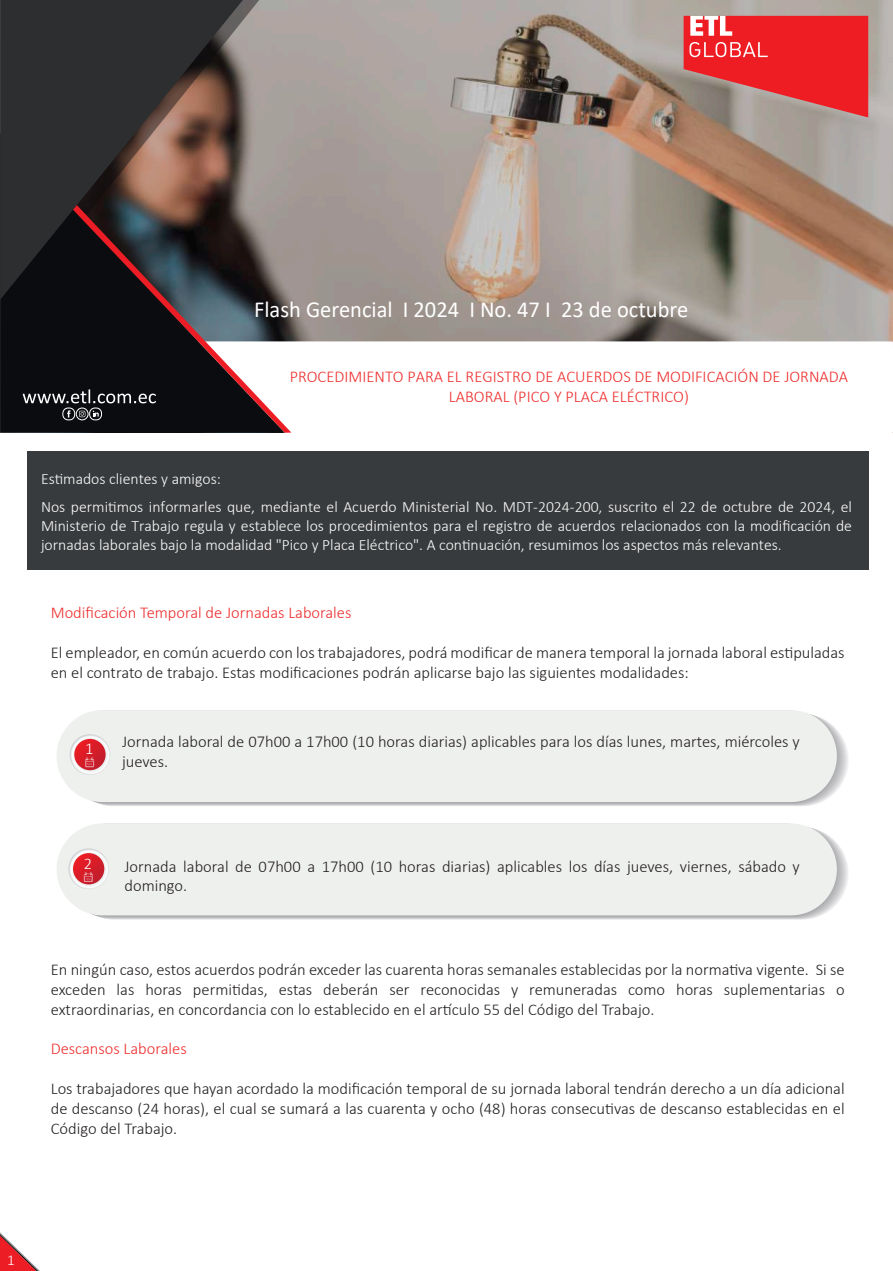
<style>
.page{position:relative;width:893px;height:1271px;background:#fff}
.page>*{position:absolute;margin:0;border:0;box-sizing:border-box;transform-origin:0 0}
.t1{font:22.95px "Calibri";color:#fff}
.t2{font:300 16.5px/19.8px "Calibri";color:#231f20}
.t3{font:300 16.5px/19.8px "Calibri";color:#ee2d2d;text-align:center}
.t4{font:300 16.5px "Calibri";color:#fff}
.t5{font:300 15.75px/27.9px "Calibri";color:#fefdfd}
.t6{font:300 15px "Calibri";color:#fff}
</style>
<div class="page">
<div style="left:27px;top:451px;width:842px;height:118px;background:#383b3d"></div>
<div style="left:57px;top:710px;width:780px;height:92px;background:#eef0ed;border-radius:46px"></div>
<div style="left:57px;top:823px;width:780px;height:92px;background:#eef0ed;border-radius:46px"></div>
<svg style="left:68px;top:848px;width:41px;height:40px"></svg>
<svg style="left:73px;top:852px;width:31px;height:32px"></svg>
<svg style="left:70px;top:734px;width:40px;height:40px"></svg>
<svg style="left:74px;top:738px;width:32px;height:32px"></svg>
<svg style="left:85px;top:757px;width:9px;height:10px"></svg>
<svg style="left:84px;top:872px;width:9px;height:9px"></svg>
<svg style="left:259px;top:0;width:634px;height:341px;background:#a69890"></svg>
<svg style="left:243px;top:0;width:16px;height:133px;background:#9f9793"></svg>
<svg style="left:43px;top:341px;width:849px;height:92px"></svg>
<svg style="left:0;top:133px;width:285px;height:299px;background:#313031"></svg>
<svg style="left:0;top:0;width:243px;height:300px;background:#3f3735"></svg>
<svg style="left:684px;top:16px;width:184px;height:101px;background:#db4345"></svg>
<svg style="left:73px;top:205px;width:218px;height:227px;background:#3d383b"></svg>
<svg style="left:23px;top:389px;width:133px;height:14px;background:#454649"></svg>
<div style="left:89px;top:408px;width:13px;height:12px;border:1px solid #fff;border-radius:5px"></div>
<svg style="left:93px;top:410px;width:6px;height:6px"></svg>
<div style="left:63px;top:408px;width:12px;height:12px;border:1px solid #fff;border-radius:5px"></div>
<svg style="left:67px;top:410px;width:3px;height:7px"></svg>
<div style="left:76px;top:408px;width:12px;height:12px;border:1px solid #fff;border-radius:50%"></div>
<svg style="left:79px;top:410px;width:6px;height:7px"></svg>
<svg style="left:0;top:1232px;width:39px;height:38px"></svg>
<h1 class="t1" style="left:254px;top:293px;width:436px">Flash Gerencial I 2024 I No. 47 I 23 de octubre</h1>
<p class="t3" style="left:290px;top:366px;width:560px">PROCEDIMIENTO PARA EL REGISTRO DE ACUERDOS DE MODIFICACIÓN DE JORNADA<br>LABORAL (PICO Y PLACA ELÉCTRICO)</p>
<p class="t5" style="left:41px;top:464px;width:813px">Estimados clientes y amigos:<br>Nos permitimos informarles que, mediante el Acuerdo Ministerial No. MDT-2024-200, suscrito el 22 de octubre de 2024, el</p>
<p class="t5" style="left:41px;top:515px;width:812px;line-height:18.9px">Ministerio de Trabajo regula y establece los procedimientos para el registro de acuerdos relacionados con la modificación de jornadas laborales bajo la modalidad "Pico y Placa Eléctrico". A continuación, resumimos los aspectos más relevantes.</p>
<p class="t3" style="left:51px;top:602px;width:302px">Modificación Temporal de Jornadas Laborales</p>
<p class="t2" style="left:51px;top:642px;width:795px">El empleador, en común acuerdo con los trabajadores, podrá modificar de manera temporal la jornada laboral estipuladas en el contrato de trabajo. Estas modificaciones podrán aplicarse bajo las siguientes modalidades:</p>
<p class="t4" style="left:85px;top:738px;width:10px">1</p>
<p class="t2" style="left:122px;top:731px;width:679px">Jornada laboral de 07h00 a 17h00 (10 horas diarias) aplicables para los días lunes, martes, miércoles y jueves.</p>
<p class="t4" style="left:84px;top:853px;width:10px">2</p>
<p class="t2" style="left:124px;top:855px;width:677px">Jornada laboral de 07h00 a 17h00 (10 horas diarias) aplicables los días jueves, viernes, sábado y domingo.</p>
<p class="t2" style="left:51px;top:959px;width:795px;text-align:justify">En ningún caso, estos acuerdos podrán exceder las cuarenta horas semanales establecidas por la normativa vigente. Si se exceden las horas permitidas, estas deberán ser reconocidas y remuneradas como horas suplementarias o extraordinarias, en concordancia con lo establecido en el artículo 55 del Código del Trabajo.</p>
<p class="t3" style="left:51px;top:1038px;width:138px">Descansos Laborales</p>
<p class="t2" style="left:51px;top:1078px;width:795px;text-align:justify">Los trabajadores que hayan acordado la modificación temporal de su jornada laboral tendrán derecho a un día adicional de descanso (24 horas), el cual se sumará a las cuarenta y ocho (48) horas consecutivas de descanso establecidas en el Código del Trabajo.</p>
<p class="t6" style="left:7px;top:1249px;width:9px">1</p>
</div>
